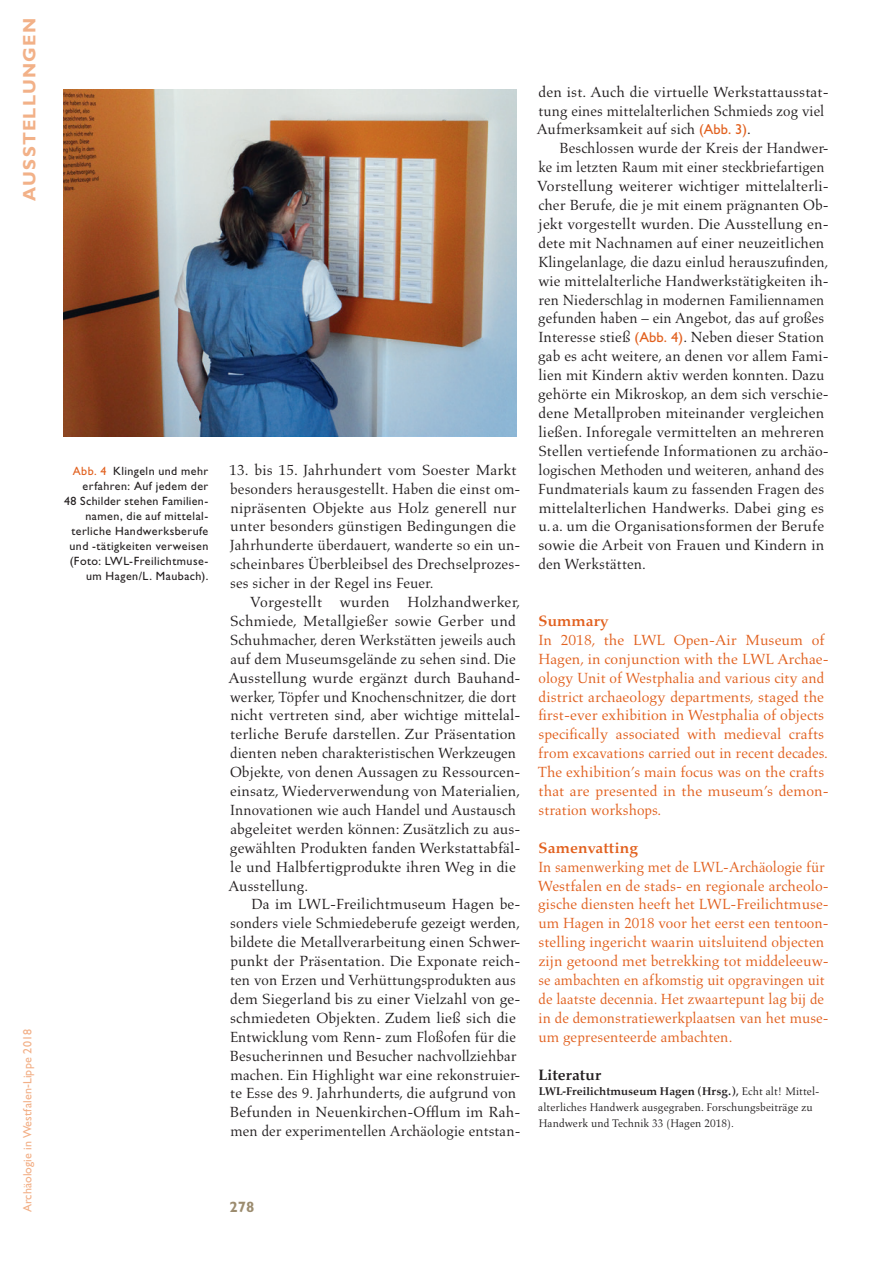
<style>
.page{position:relative;width:893px;height:1263px;background:#fff}
.page>*{position:absolute;margin:0;border:0;box-sizing:border-box;transform-origin:0 0}
.t1{font:18px "Gill Sans Std Bold 11";letter-spacing:.07em;color:#f2b188}
.t2{font:15px/18.9px "Aldus LT Std";letter-spacing:.005em;color:#231f20}
.t3{font:15px/18.9px "Aldus LT Std";letter-spacing:.005em;color:#e1601e}
.t4{font:700 15px "Aldus Nova";letter-spacing:.015em;color:#e1601e}
.t5{font:700 15px "Aldus Nova";letter-spacing:.015em;color:#231f20}
.t6{font:700 15px "Gill Sans Std";color:#9c8c6f}
.t7{font:12px/15px "Gill Sans Std";letter-spacing:.035em;color:#231f20;text-align:right}
.t8{font:12px "Gill Sans Std 12";letter-spacing:.01em;color:#f2af86}
.t9{font:11.25px/15.8px "Aldus LT Std";letter-spacing:.01em;color:#231f20}
.t10{font:700 11.25px "Aldus Nova";letter-spacing:.01em;color:#231f20}
.s1{color:#e1601e}
.s2{font-family:"Gill Sans Std";font-size:14.4px;color:#e1601e}
.s3{font-family:"Aldus LT Std";font-weight:400}
</style>
<div class="page">
<img style="left:64px;top:90px;width:453px;height:347px">
<p class="t1" style="left:19px;top:201px;width:184px;rotate:-90deg">AUSSTELLUNGEN</p>
<p class="t8" style="left:21px;top:1212px;width:184px;rotate:-90deg">Archäologie in Westfalen-Lippe 2018</p>
<p class="t7" style="left:64px;top:463px;width:146px"><span class="s1">Abb. 4</span> Klingeln und mehr erfahren: Auf jedem der<br>48 Schilder stehen Familien&shy;namen, die auf mittelal&shy;terliche Handwerksberufe und -tätigkeiten verweisen (Foto: LWL-Freilichtmuse&shy;um Hagen/L. Maubach).</p>
<p class="t2" style="left:229px;top:460px;width:293px">13. bis 15. Jahrhundert vom Soester Markt besonders herausgestellt. Haben die einst om&shy;nipräsenten Objekte aus Holz generell nur unter besonders günstigen Bedingungen die Jahrhunderte überdauert, wanderte so ein un&shy;scheinbares Überbleibsel des Drechselprozes&shy;ses sicher in der Regel ins Feuer.</p>
<p class="t2" style="left:228px;top:593px;width:294px;text-indent:21px">Vorgestellt wurden Holzhandwerker, Schmiede, Metallgießer sowie Gerber und Schuhmacher, deren Werkstätten jeweils auch auf dem Museumsgelände zu sehen sind. Die Ausstellung wurde ergänzt durch Bauhand&shy;werker, Töpfer und Knochenschnitzer, die dort nicht vertreten sind, aber wichtige mittelal&shy;terliche Berufe darstellen. Zur Präsentation dienten neben charakteristischen Werkzeugen Objekte, von denen Aussagen zu Ressourcen&shy;einsatz, Wiederverwendung von Materialien, Innovationen wie auch Handel und Austausch abgeleitet werden können: Zusätzlich zu aus&shy;gewählten Produkten fanden Werkstattabfäl&shy;le und Halbfertigprodukte ihren Weg in die Ausstellung.</p>
<p class="t2" style="left:230px;top:895px;width:292px;text-indent:22px">Da im LWL-Freilichtmuseum Hagen be&shy;sonders viele Schmiedeberufe gezeigt werden, bildete die Metallverarbeitung einen Schwer&shy;punkt der Präsentation. Die Exponate reich&shy;ten von Erzen und Verhüttungsprodukten aus dem Siegerland bis zu einer Vielzahl von ge&shy;schmiedeten Objekten. Zudem ließ sich die Entwicklung vom Renn- zum Floßofen für die Besucherinnen und Besucher nachvollziehbar machen. Ein Highlight war eine rekonstruier&shy;te Esse des 9. Jahrhunderts, die aufgrund von Befunden in Neuenkirchen-Offlum im Rah&shy;men der experimentellen Archäologie entstan-</p>
<p class="t2" style="left:537px;top:82px;width:294px">den ist. Auch die virtuelle Werkstattausstat&shy;tung eines mittelalterlichen Schmieds zog viel<br>Aufmerksamkeit auf sich <span class="s2">(Abb. 3)</span>.</p>
<p class="t2" style="left:537px;top:139px;width:293px;text-indent:23px">Beschlossen wurde der Kreis der Handwer&shy;ke im letzten Raum mit einer steckbriefartigen Vorstellung weiterer wichtiger mittelalterli&shy;cher Berufe, die je mit einem prägnanten Ob&shy;jekt vorgestellt wurden. Die Ausstellung en&shy;dete mit Nachnamen auf einer neuzeitlichen Klingelanlage, die dazu einlud herauszufinden, wie mittelalterliche Handwerkstätigkeiten ih&shy;ren Niederschlag in modernen Familiennamen gefunden haben – ein Angebot, das auf großes Interesse stieß <span class="s2">(Abb. 4)</span>. Neben dieser Station gab es acht weitere, an denen vor allem Fami&shy;lien mit Kindern aktiv werden konnten. Dazu gehörte ein Mikroskop, an dem sich verschie&shy;dene Metallproben miteinander vergleichen ließen. Inforegale vermittelten an mehreren Stellen vertiefende Informationen zu archäo&shy;logischen Methoden und weiteren, anhand des Fundmaterials kaum zu fassenden Fragen des mittelalterlichen Handwerks. Dabei ging es u.a. um die Organisationsformen der Berufe sowie die Arbeit von Frauen und Kindern in den Werkstätten.</p>
<p class="t4" style="left:538px;top:612px;width:71px">Summary</p>
<p class="t3" style="left:538px;top:631px;width:293px">In 2018, the LWL Open-Air Museum of Hagen, in conjunction with the LWL Archae&shy;ology Unit of Westphalia and various city and district archaeology departments, staged the first-ever exhibition in Westphalia of objects specifically associated with medieval crafts from excavations carried out in recent decades.<br>The exhibition’s main focus was on the crafts that are presented in the museum’s demon&shy;stration workshops.</p>
<p class="t4" style="left:538px;top:839px;width:101px">Samenvatting</p>
<p class="t3" style="left:538px;top:857px;width:293px">In samenwerking met de LWL-Archäologie für Westfalen en de stads- en regionale archeolo&shy;gische diensten heeft het LWL-Freilichtmuse&shy;um Hagen in 2018 voor het eerst een tentoon&shy;stelling ingericht waarin uitsluitend objecten zijn getoond met betrekking tot middeleeuw&shy;se ambachten en afkomstig uit opgravingen uit de laatste decennia. Het zwaartepunt lag bij de in de demonstratiewerkplaatsen van het muse&shy;um gepresenteerde ambachten.</p>
<p class="t5" style="left:538px;top:1065px;width:64px">Literatur</p>
<p class="t10" style="left:539px;top:1085px;width:282px">LWL-Freilichtmuseum Hagen (Hrsg.), <span class="s3">Echt alt! Mittel-</span></p>
<p class="t9" style="left:538px;top:1099px;width:276px">alterliches Handwerk ausgegraben. Forschungsbeiträge zu<br>Handwerk und Technik 33 (Hagen 2018).</p>
<p class="t6" style="left:230px;top:1198px;width:26px">278</p>
</div>
